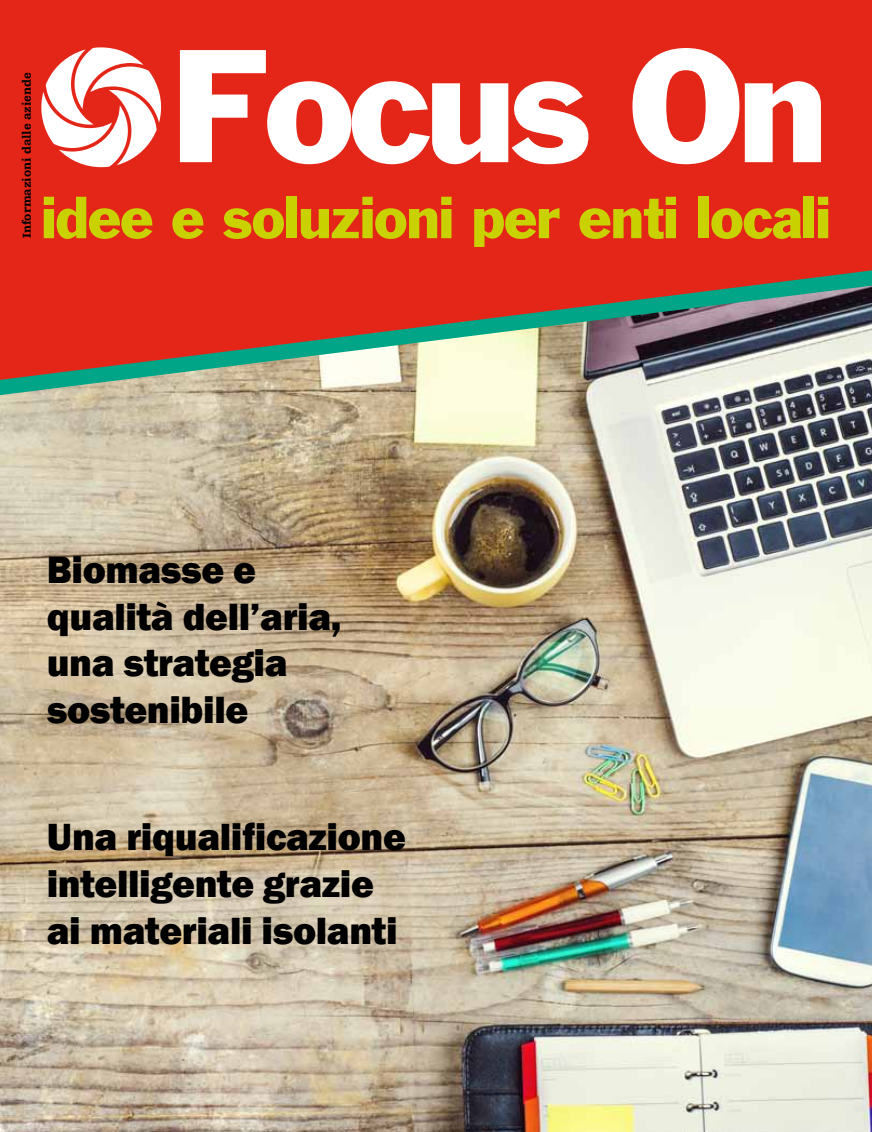
<style>
.page{position:relative;width:872px;height:1132px;background:#fff}
.page>*{position:absolute;margin:0;border:0;box-sizing:border-box;transform-origin:0 0}
.t1{font:148.05px "Franklin Gothic";letter-spacing:-.04em;color:#fff}
.t2{font:54.75px "Franklin Gothic";letter-spacing:-.02em;color:#c9d200}
.t3{font:800 39px/46.8px "Franklin Gothic";letter-spacing:-.01em;color:#000}
.t4{font:900 12px "Humanist Slabserif 712 BT";color:#000}
</style>
<div class="page">
<img style="left:0;top:396px;width:872px;height:735px">
<svg style="left:0;top:381px;width:872px;height:15px"></svg>
<svg style="left:0;top:0;width:872px;height:381px;fill:#e42618"></svg>
<svg style="left:39px;top:47px;width:124px;height:120px"></svg>
<p class="t4" style="left:19px;top:238px;width:167px;rotate:-90deg">Informazioni dalle aziende</p>
<h1 class="t1" style="left:171px;top:12px;width:658px">Focus On</h1>
<h2 class="t2" style="left:41px;top:182px;width:791px">idee e soluzioni per enti locali</h2>
<p class="t3" style="left:47px;top:546px;width:296px">Biomasse e qualità dell’aria, una strategia sostenibile</p>
<p class="t3" style="left:47px;top:813px;width:360px">Una riqualificazione intelligente grazie ai materiali isolanti</p>
</div>
